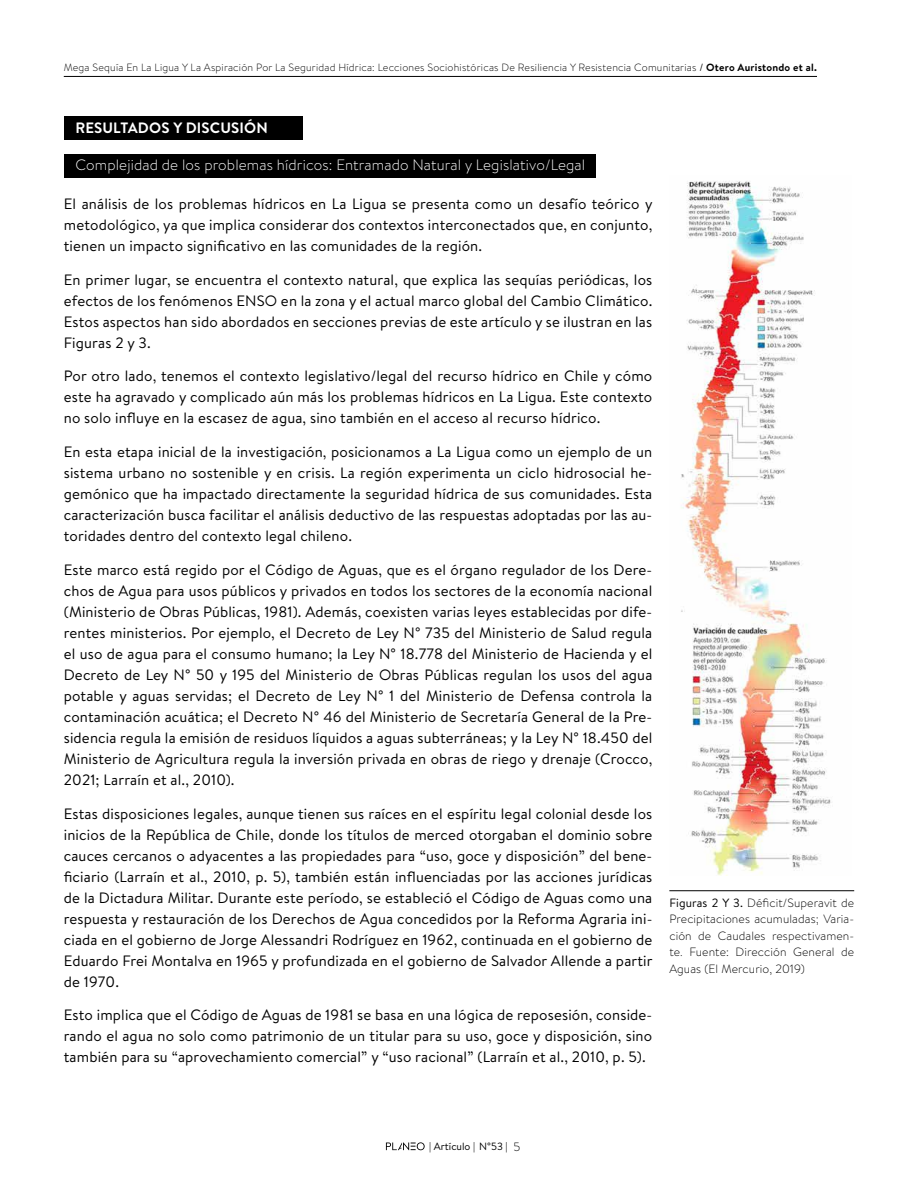
<style>
.page{position:relative;width:918px;height:1188px;background:#fff}
.page>*{position:absolute;margin:0;border:0;box-sizing:border-box;transform-origin:0 0}
.t1{font:15px/21px "Brandon Text";letter-spacing:.01em;color:#000;text-align:justify}
.t2{font:300 15px "Brandon Text";letter-spacing:.01em;color:#fff}
.t3{font:700 15px "Brandon Text";letter-spacing:.01em;color:#fff}
.t4{font:300 12px/16.5px "Brandon Text";letter-spacing:.01em;color:#000;text-align:justify}
.t5{font:300 10.5px "Brandon Text";letter-spacing:.02em;color:#000}
.t6{font:10.5px "Brandon Text";color:#000}
.s1{font-weight:400}
.s2{font-weight:700}
.s3{font-weight:300;font-size:12px}
</style>
<div class="page">
<hr style="left:64px;top:76px;width:753px;height:1px;background:#000">
<svg style="left:386px;top:1142px;width:39px;height:8px"></svg>
<div style="left:64px;top:116px;width:239px;height:24px;background:#000"></div>
<div style="left:64px;top:154px;width:531px;height:23px;background:#000"></div>
<img style="left:681px;top:181px;width:150px;height:694px">
<hr style="left:669px;top:890px;width:185px;height:1px;background:#000">
<p class="t5" style="left:64px;top:60px;width:755px">Mega Sequía En La Ligua Y La Aspiración Por La Seguridad Hídrica: Lecciones Sociohistóricas De Resiliencia Y Resistencia Comunitarias <span class="s1">/</span> <span class="s2">Otero Auristondo et al.</span></p>
<p class="t3" style="left:75px;top:117px;width:194px">RESULTADOS Y DISCUSIÓN</p>
<p class="t2" style="left:75px;top:155px;width:511px">Complejidad de los problemas hídricos: Entramado Natural y Legislativo/Legal</p>
<p class="t1" style="left:64px;top:193px;width:590px">El análisis de los problemas hídricos en La Ligua se presenta como un desafío teórico y metodológico, ya que implica considerar dos contextos interconectados que, en conjunto, tienen un impacto significativo en las comunidades de la región.</p>
<p class="t1" style="left:64px;top:268px;width:590px">En primer lugar, se encuentra el contexto natural, que explica las sequías periódicas, los efectos de los fenómenos ENSO en la zona y el actual marco global del Cambio Climático.<br>Estos aspectos han sido abordados en secciones previas de este artículo y se ilustran en las Figuras 2 y 3.</p>
<p class="t1" style="left:64px;top:365px;width:590px">Por otro lado, tenemos el contexto legislativo/legal del recurso hídrico en Chile y cómo este ha agravado y complicado aún más los problemas hídricos en La Ligua. Este contexto no solo influye en la escasez de agua, sino también en el acceso al recurso hídrico.</p>
<p class="t1" style="left:64px;top:441px;width:590px">En esta etapa inicial de la investigación, posicionamos a La Ligua como un ejemplo de un sistema urbano no sostenible y en crisis. La región experimenta un ciclo hidrosocial he&shy;gemónico que ha impactado directamente la seguridad hídrica de sus comunidades. Esta caracterización busca facilitar el análisis deductivo de las respuestas adoptadas por las au&shy;toridades dentro del contexto legal chileno.</p>
<p class="t1" style="left:64px;top:559px;width:590px">Este marco está regido por el Código de Aguas, que es el órgano regulador de los Dere&shy;chos de Agua para usos públicos y privados en todos los sectores de la economía nacional (Ministerio de Obras Públicas, 1981). Además, coexisten varias leyes establecidas por dife&shy;rentes ministerios. Por ejemplo, el Decreto de Ley N° 735 del Ministerio de Salud regula el uso de agua para el consumo humano; la Ley N° 18.778 del Ministerio de Hacienda y el Decreto de Ley N° 50 y 195 del Ministerio de Obras Públicas regulan los usos del agua potable y aguas servidas; el Decreto de Ley N° 1 del Ministerio de Defensa controla la contaminación acuática; el Decreto N° 46 del Ministerio de Secretaría General de la Pre&shy;sidencia regula la emisión de residuos líquidos a aguas subterráneas; y la Ley N° 18.450 del Ministerio de Agricultura regula la inversión privada en obras de riego y drenaje (Crocco, 2021; Larraín et al., 2010).</p>
<p class="t1" style="left:64px;top:802px;width:590px">Estas disposiciones legales, aunque tienen sus raíces en el espíritu legal colonial desde los inicios de la República de Chile, donde los títulos de merced otorgaban el dominio sobre cauces cercanos o adyacentes a las propiedades para “uso, goce y disposición” del bene&shy;ficiario (Larraín et al., 2010, p. 5), también están influenciadas por las acciones jurídicas de la Dictadura Militar. Durante este período, se estableció el Código de Aguas como una respuesta y restauración de los Derechos de Agua concedidos por la Reforma Agraria ini&shy;ciada en el gobierno de Jorge Alessandri Rodríguez en 1962, continuada en el gobierno de Eduardo Frei Montalva en 1965 y profundizada en el gobierno de Salvador Allende a partir de 1970.</p>
<p class="t1" style="left:64px;top:1004px;width:590px">Esto implica que el Código de Aguas de 1981 se basa en una lógica de reposesión, conside&shy;rando el agua no solo como patrimonio de un titular para su uso, goce y disposición, sino también para su “aprovechamiento comercial” y “uso racional” (Larraín et al., 2010, p. 5).</p>
<p class="t4" style="left:669px;top:894px;width:186px"><span class="s1">Figuras 2 Y 3.</span> Déficit/Superavit de Precipitaciones acumuladas; Varia&shy;ción de Caudales respectivamen&shy;te. Fuente: Dirección General de Aguas (El Mercurio, 2019)</p>
<p class="t6" style="left:429px;top:1139px;width:93px">| Artículo | N°53 | <span class="s3">5</span></p>
</div>
